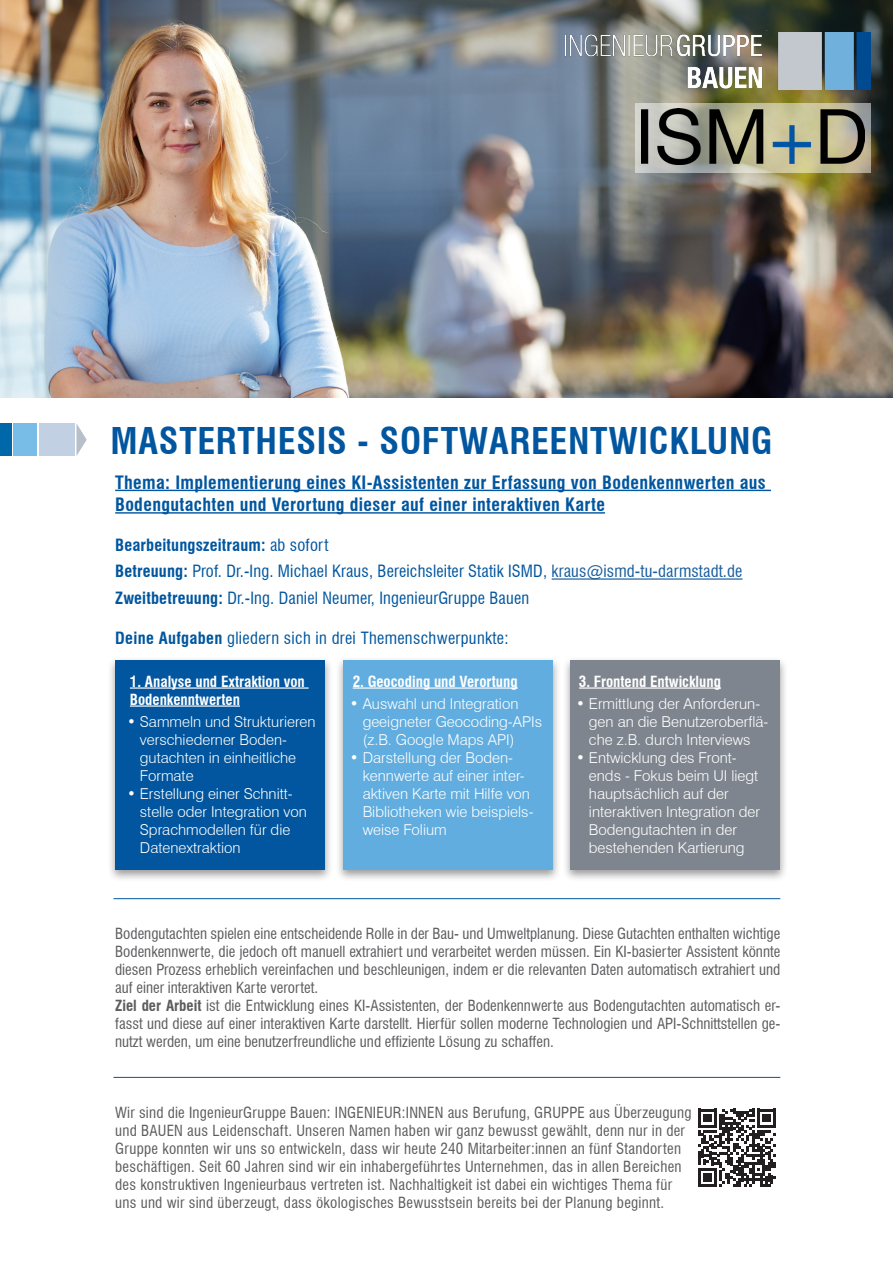
<style>
.page{position:relative;width:893px;height:1276px;background:#fff}
.page>*{position:absolute;margin:0;border:0;box-sizing:border-box;transform-origin:0 0}
.Absatzformat_1{font:700 condensed 36px "Swiss 721 BT";letter-spacing:.02em;color:#01569f}
.Absatzformat_1-2{font:700 condensed 18px/22.5px "Swiss 721 BT";letter-spacing:.02em;color:#01569f}
.Absatzformat_1-3{font:condensed 16.5px "Swiss 721 BT";letter-spacing:.01em;color:#01569f}
.Absatzformat_1-4{font:700 condensed 16.5px "Swiss 721 BT";letter-spacing:.01em;color:#01569f}
.dein_profil{font:condensed 15px/18px "Swiss 721 BT";color:#5c5c5f;text-align:justify}
.t1{font:300 15px/18px "Swiss 721 BT";color:#fff}
.Fließtext{font:condensed 15px "Swiss 721 BT";letter-spacing:.015em;color:#5c5c5f}
.Liste_klein{font:700 condensed 15px/18px "Swiss 721 BT";color:#fff}
.s1{font-weight:400}
.s2{font-weight:700}
.s3{color:#175d9e}
</style>
<div class="page">
<img style="left:0;top:0;width:893px;height:398px">
<div style="left:0;top:423px;width:12px;height:33px;background:#0068a9"></div>
<div style="left:14px;top:423px;width:23px;height:33px;background:#78bde8"></div>
<div style="left:39px;top:423px;width:35px;height:33px;background:#c2d0e4"></div>
<hr style="left:113px;top:898px;width:667px;height:1px;background:#01569f">
<hr style="left:113px;top:1077px;width:667px;height:1px;background:#01569f">
<div style="left:562px;top:655px;width:227px;height:227px;background:#231f20;opacity:.45"></div>
<div style="left:571px;top:659px;width:209px;height:210px;background:#7f858e"></div>
<div style="left:335px;top:655px;width:226px;height:227px;background:#231f20;opacity:.45"></div>
<div style="left:343px;top:659px;width:210px;height:210px;background:#61addf"></div>
<div style="left:107px;top:655px;width:227px;height:227px;background:#231f20;opacity:.45"></div>
<div style="left:116px;top:659px;width:209px;height:210px;background:#01569f"></div>
<hr style="left:353px;top:687px;width:165px;height:1px;background:#fff">
<hr style="left:130px;top:687px;width:179px;height:1px;background:#fff">
<hr style="left:130px;top:705px;width:110px;height:1px;background:#fff">
<hr style="left:579px;top:687px;width:142px;height:1px;background:#fff">
<hr style="left:115px;top:490px;width:656px;height:1px;background:#01569f">
<hr style="left:115px;top:512px;width:490px;height:1px;background:#01569f">
<hr style="left:552px;top:578px;width:190px;height:1px;background:#175d9e">
<img style="left:565px;top:32px;width:305px;height:57px">
<svg style="left:698px;top:1108px;width:78px;height:78px"></svg>
<svg style="left:635px;top:103px;width:235px;height:70px;background:#bfbda7"></svg>
<img style="left:641px;top:108px;width:224px;height:57px">
<svg style="left:76px;top:424px;width:11px;height:32px"></svg>
<p class="Absatzformat_1" style="left:111px;top:419px;width:663px">MASTERTHESIS - SOFTWAREENTWICKLUNG</p>
<p class="Absatzformat_1-2" style="left:115px;top:471px;width:652px">Thema: Implementierung eines KI-Assistenten zur Erfassung von Bodenkennwerten aus<br>Bodengutachten und Verortung dieser auf einer interaktiven Karte</p>
<p class="Absatzformat_1-4" style="left:115px;top:535px;width:215px">Bearbeitungszeitraum: <span class="s1">ab sofort</span></p>
<p class="Absatzformat_1-3" style="left:115px;top:561px;width:629px"><span class="s2">Betreuung:</span> Prof. Dr.-Ing. Michael Kraus, Bereichsleiter Statik ISMD, <span class="s3">kraus@ismd-tu-darmstadt.de</span></p>
<p class="Absatzformat_1-3" style="left:115px;top:588px;width:416px"><span class="s2">Zweitbetreuung:</span> Dr.-Ing. Daniel Neumer, IngenieurGruppe Bauen</p>
<p class="Absatzformat_1-3" style="left:115px;top:628px;width:395px"><span class="s2">Deine Aufgaben</span> gliedern sich in drei Themenschwerpunkte:</p>
<p class="Liste_klein" style="left:130px;top:672px;width:177px">1. Analyse und Extraktion von<br>Bodenkenntwerten</p>
<p class="t1" style="left:140px;top:712px;width:177px;text-indent:-13px">• Sammeln und Strukturieren verschiederner Boden&shy;gutachten in einheitliche<br>Formate</p>
<p class="t1" style="left:140px;top:784px;width:169px;text-indent:-13px">• Erstellung einer Schnitt&shy;stelle oder Integration von<br>Sprachmodellen für die<br>Datenextraktion</p>
<p class="Liste_klein" style="left:353px;top:672px;width:167px">2. Geocoding und Verortung</p>
<p class="t1" style="left:363px;top:694px;width:181px;text-indent:-13px">• Auswahl und Integration geeigneter Geocoding-APIs (z.B. Google Maps API)</p>
<p class="t1" style="left:363px;top:748px;width:172px;text-indent:-13px">• Darstellung der Boden&shy;kennwerte auf einer inter&shy;aktiven Karte mit Hilfe von<br>Bibliotheken wie beispiels&shy;weise Folium</p>
<p class="Liste_klein" style="left:579px;top:672px;width:144px">3. Frontend Entwicklung</p>
<p class="t1" style="left:589px;top:694px;width:181px;text-indent:-13px">• Ermittlung der Anforderun&shy;gen an die Benutzeroberflä&shy;che z.B. durch Interviews</p>
<p class="t1" style="left:589px;top:748px;width:173px;text-indent:-13px">• Entwicklung des Front&shy;ends - Fokus beim UI liegt hauptsächlich auf der interaktiven Integration der<br>Bodengutachten in der bestehenden Kartierung</p>
<p class="dein_profil" style="left:115px;top:925px;width:667px">Bodengutachten spielen eine entscheidende Rolle in der Bau- und Umweltplanung. Diese Gutachten enthalten wichtige Bodenkennwerte, die jedoch oft manuell extrahiert und verarbeitet werden müssen. Ein KI-basierter Assistent könnte diesen Prozess erheblich vereinfachen und beschleunigen, indem er die relevanten Daten automatisch extrahiert und auf einer interaktiven Karte verortet.</p>
<p class="dein_profil" style="left:115px;top:997px;width:667px"><span class="s2">Ziel der Arbeit</span> ist die Entwicklung eines KI-Assistenten, der Bodenkennwerte aus Bodengutachten automatisch er&shy;fasst und diese auf einer interaktiven Karte darstellt. Hierfür sollen moderne Technologien und API-Schnittstellen ge&shy;nutzt werden, um eine benutzerfreundliche und effiziente Lösung zu schaffen.</p>
<p class="Fließtext" style="left:115px;top:1103px;width:578px">Wir sind die IngenieurGruppe Bauen: INGENIEUR:INNEN aus Berufung, GRUPPE aus Überzeugung</p>
<p class="Fließtext" style="left:115px;top:1121px;width:571px">und BAUEN aus Leidenschaft. Unseren Namen haben wir ganz bewusst gewählt, denn nur in der</p>
<p class="Fließtext" style="left:115px;top:1139px;width:567px">Gruppe konnten wir uns so entwickeln, dass wir heute 240 Mitarbeiter:innen an fünf Standorten</p>
<p class="Fließtext" style="left:115px;top:1157px;width:568px">beschäftigen. Seit 60 Jahren sind wir ein inhabergeführtes Unternehmen, das in allen Bereichen</p>
<p class="Fließtext" style="left:115px;top:1175px;width:558px">des konstruktiven Ingenieurbaus vertreten ist. Nachhaltigkeit ist dabei ein wichtiges Thema für</p>
<p class="Fließtext" style="left:115px;top:1193px;width:550px">uns und wir sind überzeugt, dass ökologisches Bewusstsein bereits bei der Planung beginnt.</p>
</div>
